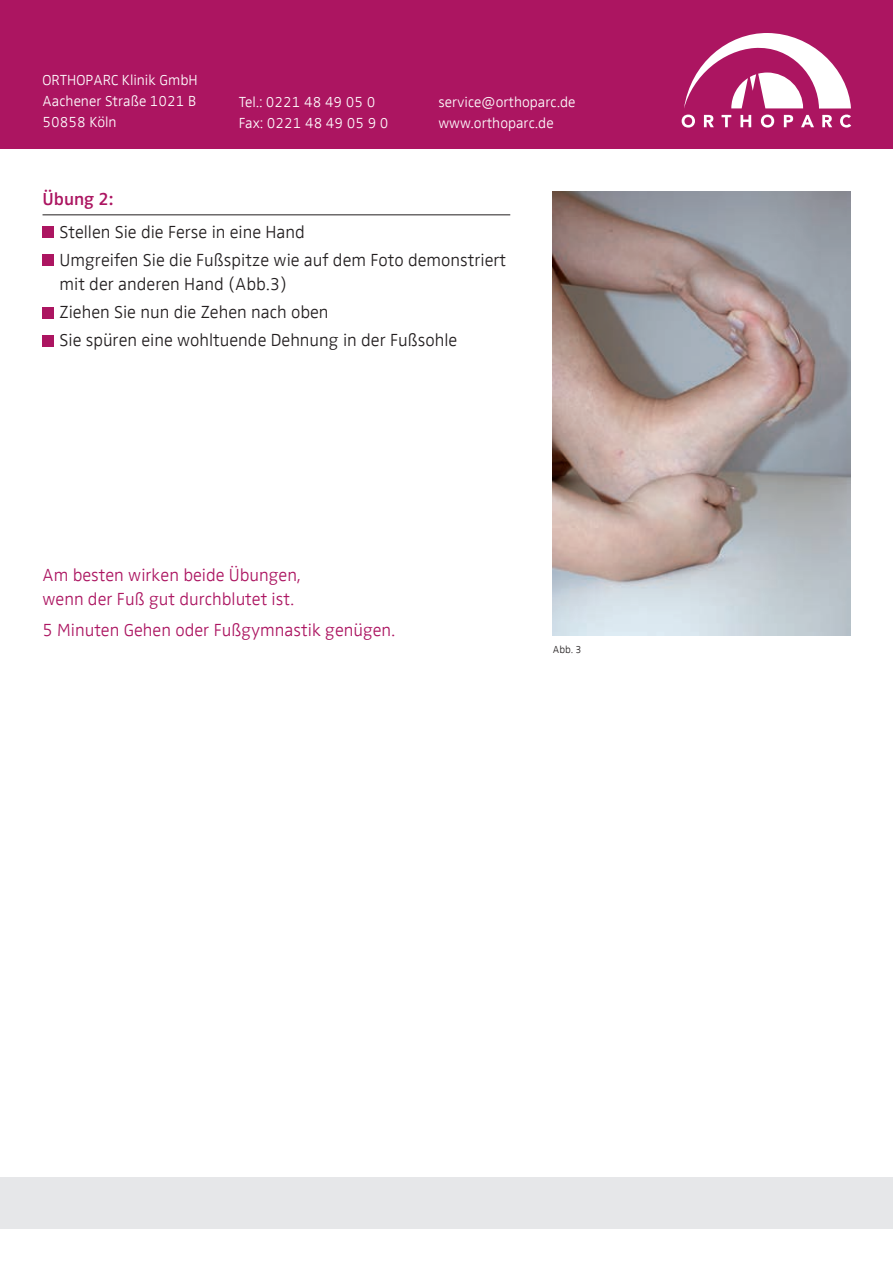
<style>
.page{position:relative;width:893px;height:1263px;background:#fff}
.page>*{position:absolute;margin:0;border:0;box-sizing:border-box;transform-origin:0 0}
.t1{font:300 18px/28.2px "Zwo Offc";color:#231f20}
.t2{font:300 18px/24px "Zwo Offc";color:#ac1561}
.t3{font:600 18px "Zwo";color:#ac1561}
.t4{font:300 15px/21px "Zwo Offc";color:#fff}
.t5{font:300 10.5px "Zwo Offc";color:#231f20}
</style>
<div class="page">
<hr style="left:43px;top:214px;width:467px;height:1px;background:#231f20">
<div style="left:43px;top:227px;width:11px;height:11px;background:#ac1561"></div>
<div style="left:43px;top:255px;width:11px;height:11px;background:#ac1561"></div>
<div style="left:43px;top:307px;width:11px;height:11px;background:#ac1561"></div>
<div style="left:43px;top:335px;width:11px;height:11px;background:#ac1561"></div>
<div style="left:0;top:0;width:893px;height:149px;background:#ac1561"></div>
<svg style="left:682px;top:115px;width:169px;height:13px"></svg>
<svg style="left:684px;top:33px;width:167px;height:76px"></svg>
<div style="left:0;top:1178px;width:893px;height:51px;background:#e6e7e9"></div>
<img style="left:553px;top:191px;width:297px;height:445px">
<p class="t4" style="left:43px;top:70px;width:157px;text-align:justify">ORTHOPARC Klinik GmbH Aachener Straße 1021 B 50858 Köln</p>
<p class="t4" style="left:239px;top:91px;width:151px">Tel.: 0221 48 49 05 0<br>Fax: 0221 48 49 05 9 0</p>
<p class="t4" style="left:438px;top:91px;width:139px">service@orthoparc.de www.orthoparc.de</p>
<p class="t3" style="left:43px;top:189px;width:72px">Übung 2:</p>
<p class="t1" style="left:60px;top:218px;width:448px">Stellen Sie die Ferse in eine Hand<br>Umgreifen Sie die Fußspitze wie auf dem Foto demonstriert</p>
<p class="t1" style="left:60px;top:270px;width:399px">mit der anderen Hand (Abb.3)<br>Ziehen Sie nun die Zehen nach oben<br>Sie spüren eine wohltuende Dehnung in der Fußsohle</p>
<p class="t2" style="left:43px;top:564px;width:260px">Am besten wirken beide Übungen, wenn der Fuß gut durchblutet ist.</p>
<p class="t2" style="left:43px;top:618px;width:354px">5 Minuten Gehen oder Fußgymnastik genügen.</p>
<p class="t5" style="left:553px;top:643px;width:30px">Abb. 3</p>
</div>
